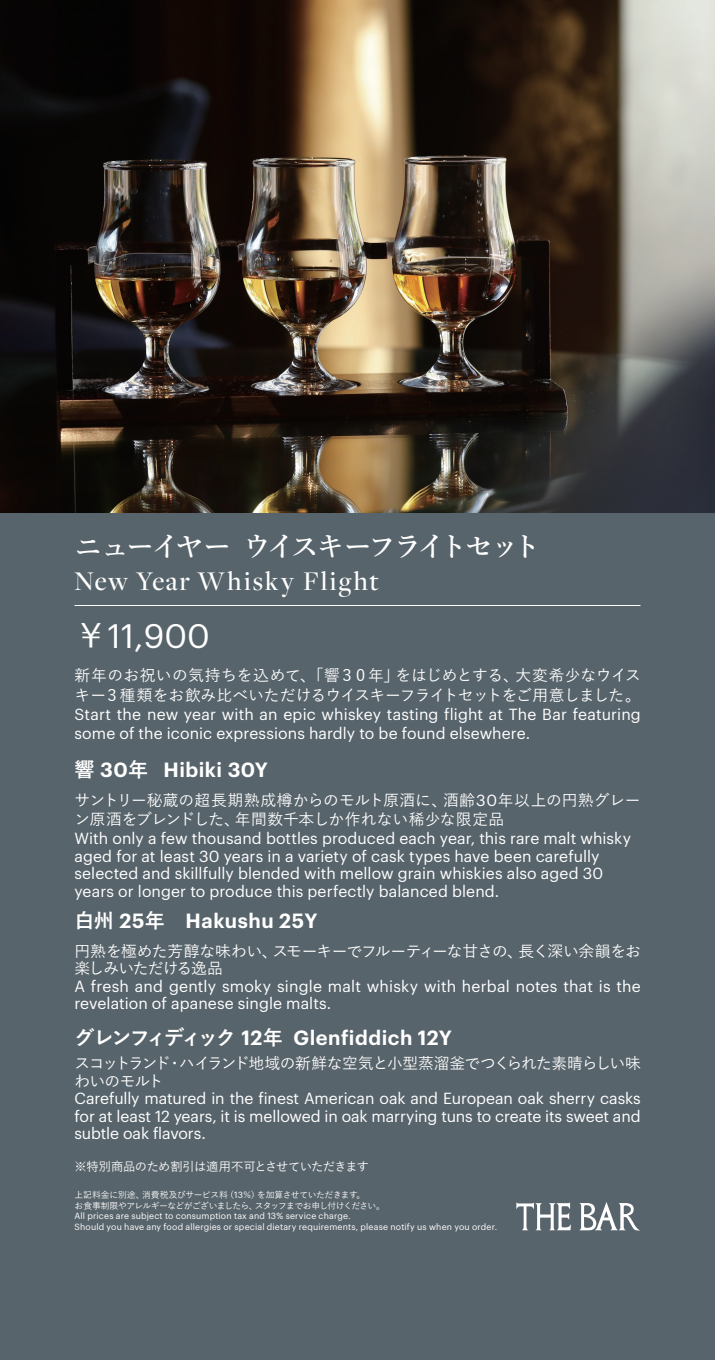
<style>
.page{position:relative;width:715px;height:1360px;background:#fff}
.page>*{position:absolute;margin:0;border:0;box-sizing:border-box;transform-origin:0 0}
.t1{font:33.25px "Graphik Starwood";color:#fff}
.t2{font:500 28px "Freight Disp Pro";letter-spacing:.065em;color:#fff}
.t3{font:600 28px "Yu Mincho";letter-spacing:-.1em;color:#fff}
.t4{font:600 20.12px "Graphik Starwood";letter-spacing:.025em;color:#fff}
.t5{font:700 20.12px "Yu Gothic";letter-spacing:-.11em;color:#fff}
.t6{font:15.75px/17.5px "Graphik Starwood";letter-spacing:.005em;color:#fff}
.t7{font:500 15.75px/19.2px "Yu Gothic";letter-spacing:-.025em;color:#fff}
.t8{font:500 15.75px/19.2px "Yu Gothic";color:#fff}
.t9{font:500 15.75px "Yu Gothic";letter-spacing:-.065em;color:#fff}
.t10{font:500 15.75px "Yu Gothic";letter-spacing:.02em;color:#fff}
.t11{font:500 15.75px/17.5px "Yu Gothic";letter-spacing:-.13em;color:#fff}
.t12{font:500 15.75px "Yu Gothic";letter-spacing:-.06em;color:#fff}
.t13{font:500 12.25px "Yu Gothic";letter-spacing:-.04em;color:#fff}
.t14{font:8.75px/10.5px "Graphik Starwood";letter-spacing:.02em;color:#fff}
.t15{font:500 8.75px "Yu Gothic";letter-spacing:-.045em;color:#fff}
.t16{font:500 8.75px "Yu Gothic";letter-spacing:-.08em;color:#fff}
.t17{font:500 8.75px "Yu Gothic";color:#fff}
.s1{font-family:"Yu Gothic";font-weight:500}
.s2{font-family:"Graphik Starwood";font-weight:600}
.s3{font-family:"Graphik Starwood";font-weight:400}
</style>
<div class="page">
<div style="left:0;top:0;width:714px;height:1359px;background:#58646b"></div>
<img style="left:0;top:0;width:714px;height:513px">
<hr style="left:74px;top:605px;width:566px;height:1px;background:#fff">
<svg style="left:516px;top:1202px;width:54px;height:28px"></svg>
<svg style="left:579px;top:1202px;width:60px;height:28px"></svg>
<h2 class="t3" style="left:74px;top:531px;width:467px">ニューイヤーウイスキーフライトセット</h2>
<h2 class="t2" style="left:74px;top:563px;width:306px">New Year Whisky Flight</h2>
<h1 class="t1" style="left:74px;top:610px;width:137px"><span class="s1">￥</span>11,900</h1>
<p class="t7" style="left:74px;top:664px;width:567px">新年のお祝いの気持ちを込めて、「響３０年」<br>キー３種類をお飲み比べいただけるウイスキーフライトセットをご用意しました。</p>
<p class="t6" style="left:449px;top:704px;width:192px">light at The Bar featuring</p>
<p class="t7" style="left:515px;top:664px;width:127px">大変希少なウイス</p>
<p class="t7" style="left:395px;top:664px;width:125px">をはじめとする、</p>
<p class="t6" style="left:74px;top:703px;width:457px;line-height:19.2px">Start the new year with an epic whiskey tasting<br>some of the iconic expressions hardly to be found elsewhere.</p>
<p class="t4" style="left:163px;top:754px;width:106px">Hibiki 30Y</p>
<p class="t5" style="left:74px;top:758px;width:75px">響 <span class="s2">30</span>年</p>
<p class="t10" style="left:443px;top:785px;width:199px">酒齢<span class="s3">30</span>年以上の円熟グレー</p>
<p class="t8" style="left:235px;top:788px;width:271px;text-indent:-160px">サントリー秘蔵の超長期熟成樽からのモルト原酒に、<br>年間数千本しか作れない稀少な限定品</p>
<p class="t12" style="left:74px;top:804px;width:167px">ン原酒をブレンドした、</p>
<p class="t6" style="left:74px;top:828px;width:558px">With only a few thousand bottles produced each year, this rare malt whisky aged for at least 30 years in a variety of cask types have been carefully selected and skillfully blended with mellow grain whiskies also aged 30 years or longer to produce this perfectly balanced blend.</p>
<p class="t4" style="left:185px;top:905px;width:133px">Hakushu 25Y</p>
<p class="t5" style="left:74px;top:909px;width:92px">白州 <span class="s2">25</span>年</p>
<p class="t7" style="left:518px;top:939px;width:124px">長く深い余韻をお</p>
<p class="t7" style="left:74px;top:940px;width:204px;line-height:17.5px">円熟を極めた芳醇な味わい、楽しみいただける逸品</p>
<p class="t6" style="left:74px;top:975px;width:567px">A fresh and gently smoky single malt whisky with herbal notes that is the revelation of apanese single malts.</p>
<p class="t4" style="left:293px;top:1022px;width:160px">Glenfiddich 12Y</p>
<p class="t9" style="left:272px;top:936px;width:252px">スモーキーでフルーティーな甘さの、</p>
<p class="t5" style="left:74px;top:1026px;width:210px">グレンフィディック <span class="s2">12</span>年</p>
<p class="t7" style="left:179px;top:1051px;width:463px">ハイランド地域の新鮮な空気と小型蒸溜釜でつくられた素晴らしい味</p>
<p class="t11" style="left:74px;top:1052px;width:98px">スコットランドわいのモルト</p>
<p class="t7" style="left:167px;top:1051px;width:17px">・</p>
<p class="t6" style="left:74px;top:1088px;width:180px">Carefully matured in the</p>
<p class="t6" style="left:74px;top:1105px;width:567px">for at least 12 years isit, mellowed in oak marrying tuns to create its sweet and</p>
<p class="t6" style="left:158px;top:1123px;width:49px">lavors.</p>
<p class="t6" style="left:263px;top:1088px;width:378px">inest American oak and European oak sherry casks</p>
<p class="t6" style="left:74px;top:1123px;width:76px">subtle oak</p>
<p class="t13" style="left:74px;top:1155px;width:296px">※特別商品のため割引は適用不可とさせていただきます</p>
<p class="t15" style="left:225px;top:1186px;width:36px">（<span class="s3">13</span>％）</p>
<p class="t15" style="left:142px;top:1186px;width:87px">消費税及びサービス料</p>
<p class="t17" style="left:74px;top:1186px;width:72px">上記料金に別途、</p>
<p class="t15" style="left:257px;top:1186px;width:109px">を加算させていただきます。</p>
<p class="t15" style="left:74px;top:1197px;width:185px">お食事制限やアレルギーなどがございましたら、</p>
<p class="t14" style="left:74px;top:1209px;width:424px">All prices are subject to consumption tax and 13% service charge.<br>Should you have any food allergies or special dietary requirements, please notify us when you order.</p>
<p class="t16" style="left:255px;top:1197px;width:131px">スタッフまでお申し付けください。</p>
</div>
